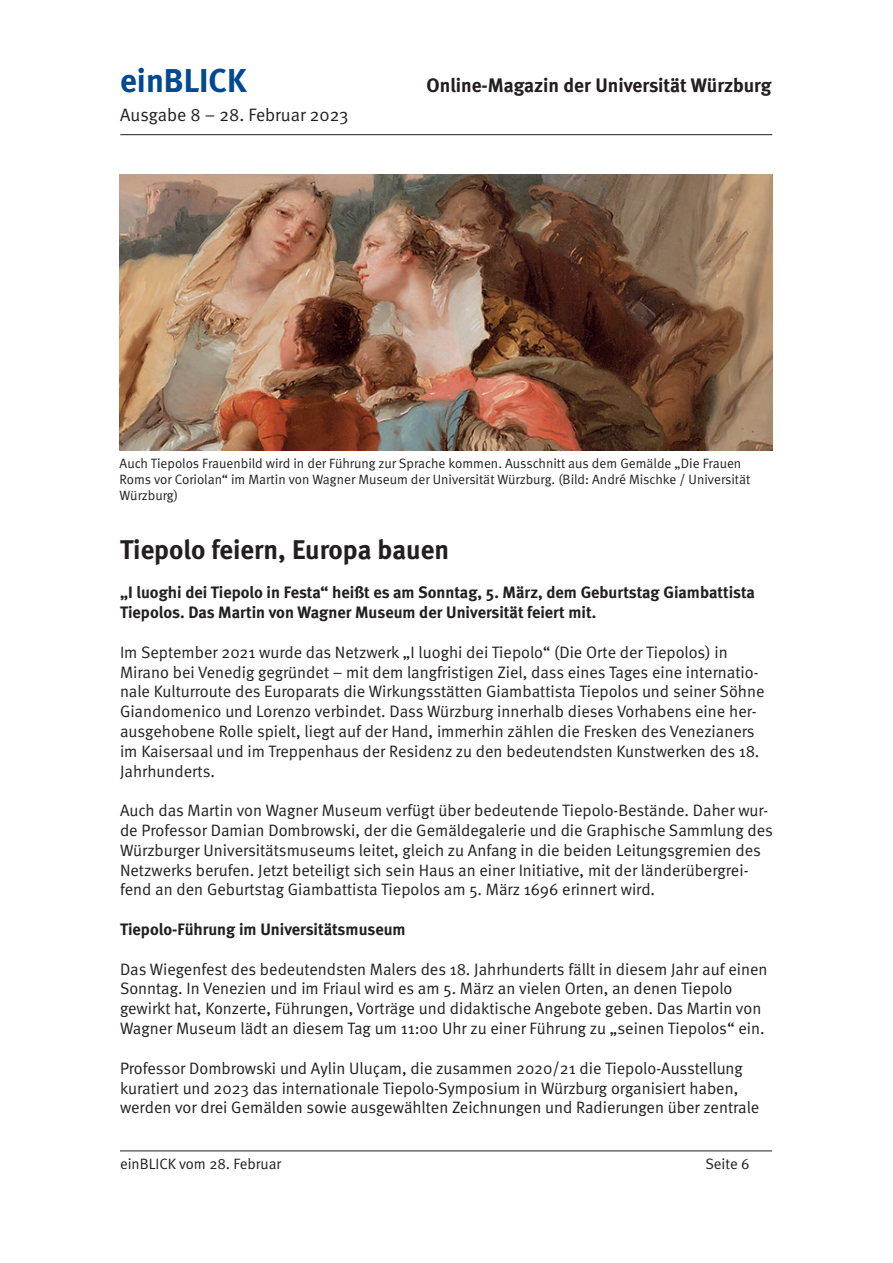
<style>
.page{position:relative;width:893px;height:1263px;background:#fff}
.page>*{position:absolute;margin:0;border:0;box-sizing:border-box;transform-origin:0 0}
.t1{font:700 33px "Meta";color:#014990}
.t2{font:700 27px "Meta";color:#231f20}
.t3{font:700 19.5px "Meta";color:#231f20}
.t4{font:18px "Meta Normal";color:#231f20}
.t5{font:16.5px/19.8px "Meta Normal";color:#231f20}
.t6{font:700 16.5px/19.8px "Meta";color:#231f20}
.t7{font:15px "Meta Normal";color:#231f20}
.t8{font:13.5px/16.2px "Meta Normal";color:#231f20}
</style>
<div class="page">
<hr style="left:120px;top:134px;width:652px;height:1px;background:#231f20">
<hr style="left:120px;top:1150px;width:652px;height:1px;background:#231f20">
<img style="left:119px;top:174px;width:654px;height:277px">
<h1 class="t1" style="left:120px;top:61px;width:128px">einBLICK</h1>
<p class="t3" style="left:427px;top:74px;width:346px">Online-Magazin der Universität Würzburg</p>
<p class="t4" style="left:120px;top:105px;width:230px">Ausgabe 8 – 28. Februar 2023</p>
<p class="t8" style="left:120px;top:455px;width:632px">Auch Tiepolos Frauenbild wird in der Führung zur Sprache kommen. Ausschnitt aus dem Gemälde „Die Frauen<br>Roms vor Coriolan“ im Martin von Wagner Museum der Universität Würzburg. (Bild: André Mischke / Universität<br>Würzburg)</p>
<h2 class="t2" style="left:120px;top:533px;width:330px">Tiepolo feiern, Europa bauen</h2>
<p class="t6" style="left:120px;top:583px;width:636px">„I luoghi dei Tiepolo in Festa“ heißt es am Sonntag, 5. März, dem Geburtstag Giambattista<br>Tiepolos. Das Martin von Wagner Museum der Universität feiert mit.</p>
<p class="t5" style="left:120px;top:642px;width:646px">Im September 2021 wurde das Netzwerk „I luoghi dei Tiepolo“ (Die Orte der Tiepolos) in Mirano bei Venedig gegründet – mit dem langfristigen Ziel, dass eines Tages eine internatio&shy;nale Kulturroute des Europarats die Wirkungsstätten Giambattista Tiepolos und seiner Söhne Giandomenico und Lorenzo verbindet. Dass Würzburg innerhalb dieses Vorhabens eine her&shy;ausgehobene Rolle spielt, liegt auf der Hand, immerhin zählen die Fresken des Venezianers im Kaisersaal und im Treppenhaus der Residenz zu den bedeutendsten Kunstwerken des 18.<br>Jahrhunderts.</p>
<p class="t5" style="left:120px;top:800px;width:654px">Auch das Martin von Wagner Museum verfügt über bedeutende Tiepolo-Bestände. Daher wur&shy;de Professor Damian Dombrowski, der die Gemäldegalerie und die Graphische Sammlung des Würzburger Universitätsmuseums leitet, gleich zu Anfang in die beiden Leitungsgremien des Netzwerks berufen. Jetzt beteiligt sich sein Haus an einer Initiative, mit der länderübergrei&shy;fend an den Geburtstag Giambattista Tiepolos am 5. März 1696 erinnert wird.</p>
<p class="t6" style="left:120px;top:919px;width:287px">Tiepolo-Führung im Universitätsmuseum</p>
<p class="t5" style="left:120px;top:959px;width:649px">Das Wiegenfest des bedeutendsten Malers des 18. Jahrhunderts fällt in diesem Jahr auf einen Sonntag. In Venezien und im Friaul wird es am 5. März an vielen Orten, an denen Tiepolo gewirkt hat, Konzerte, Führungen, Vorträge und didaktische Angebote geben. Das Martin von Wagner Museum lädt an diesem Tag um 11:00 Uhr zu einer Führung zu „seinen Tiepolos“ ein.</p>
<p class="t5" style="left:120px;top:1058px;width:641px">Professor Dombrowski und Aylin Uluçam, die zusammen 2020/21 die Tiepolo-Ausstellung kuratiert und 2023 das internationale Tiepolo-Symposium in Würzburg organisiert haben, werden vor drei Gemälden sowie ausgewählten Zeichnungen und Radierungen über zentrale</p>
<p class="t7" style="left:120px;top:1155px;width:163px">einBLICK vom 28. Februar</p>
<p class="t7" style="left:705px;top:1155px;width:46px">Seite 6</p>
</div>
